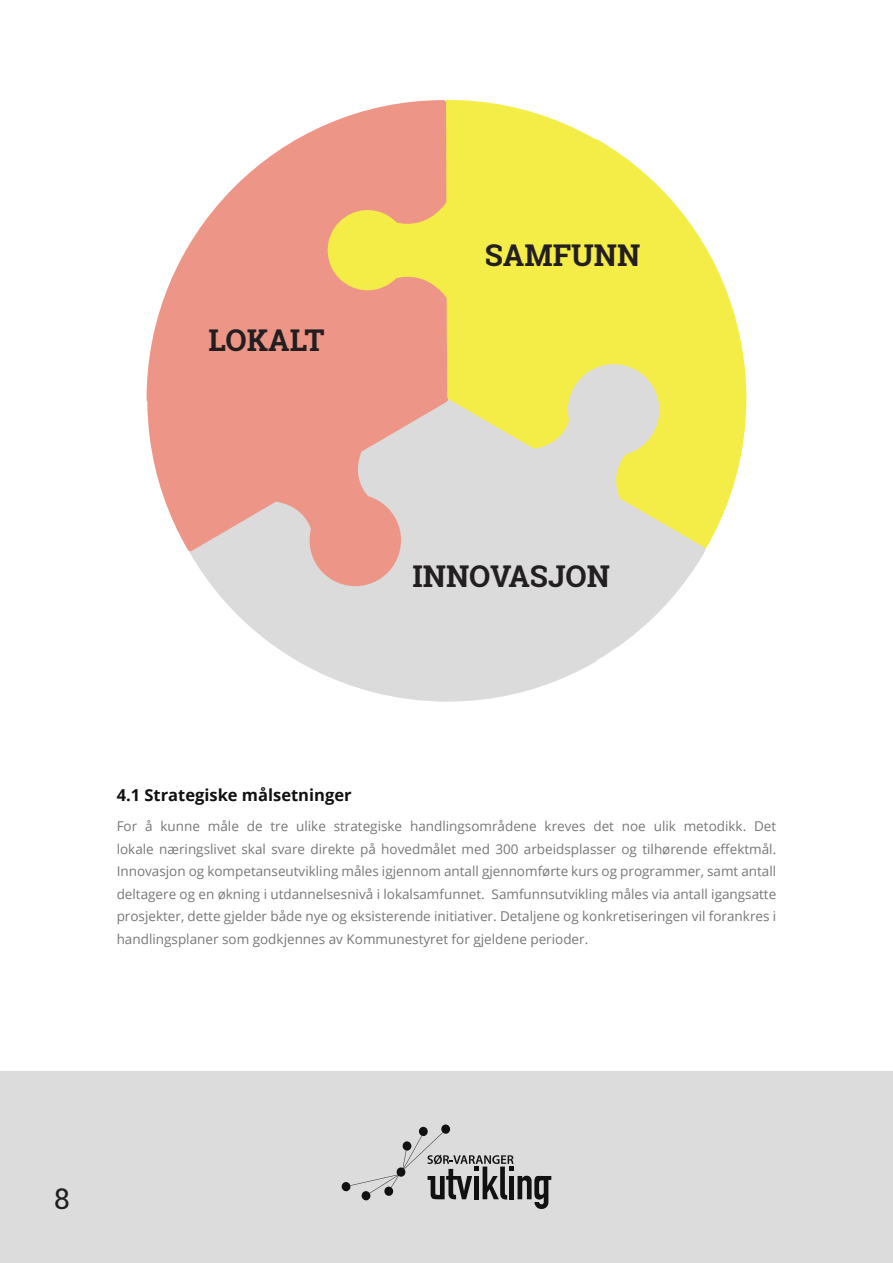
<style>
.page{position:relative;width:893px;height:1263px;background:#fff}
.page>*{position:absolute;margin:0;border:0;box-sizing:border-box;transform-origin:0 0}
.t1{font:700 30px "Roboto Slab";color:#231f20}
.t2{font:28.5px "Roboto Slab";color:#231f20}
.t3{font:700 16.5px "Open Sans";color:#111}
.t4{font:13.5px/22.5px "Open Sans";color:#777;text-align:justify}
</style>
<div class="page">
<svg style="left:448px;top:100px;width:299px;height:448px;fill:#f5ed47"></svg>
<svg style="left:216px;top:364px;width:490px;height:338px;fill:#dbdbdb"></svg>
<svg style="left:146px;top:100px;width:302px;height:486px;fill:#ed9687"></svg>
<div style="left:0;top:1071px;width:893px;height:192px;background:#dcdcdc"></div>
<svg style="left:419px;top:1126px;width:9px;height:10px"></svg>
<div style="left:441px;top:1124px;width:9px;height:10px;background:#111;border-radius:4px"></div>
<div style="left:341px;top:1182px;width:10px;height:9px;background:#111;border-radius:4px"></div>
<svg style="left:350px;top:1132px;width:201px;height:77px"></svg>
<p class="t1" style="left:208px;top:319px;width:118px">LOKALT</p>
<p class="t1" style="left:485px;top:235px;width:157px">SAMFUNN</p>
<p class="t1" style="left:412px;top:556px;width:199px">INNOVASJON</p>
<p class="t3" style="left:117px;top:784px;width:236px">4.1 Strategiske målsetninger</p>
<p class="t4" style="left:117px;top:815px;width:661px">For å kunne måle de tre ulike strategiske handlingsområdene kreves det noe ulik metodikk. Det lokale næringslivet skal svare direkte på hovedmålet med 300 arbeidsplasser og tilhørende effektmål.<br>Innovasjon og kompetanseutvikling måles igjennom antall gjennomførte kurs og programmer, samt antall deltagere og en økning i utdannelsesnivå i lokalsamfunnet. Samfunnsutvikling måles via antall igangsatte prosjekter, dette gjelder både nye og eksisterende initiativer. Detaljene og konkretiseringen vil forankres i handlingsplaner som godkjennes av Kommunestyret for gjeldene perioder.</p>
<h2 class="t2" style="left:54px;top:1179px;width:17px">8</h2>
</div>
